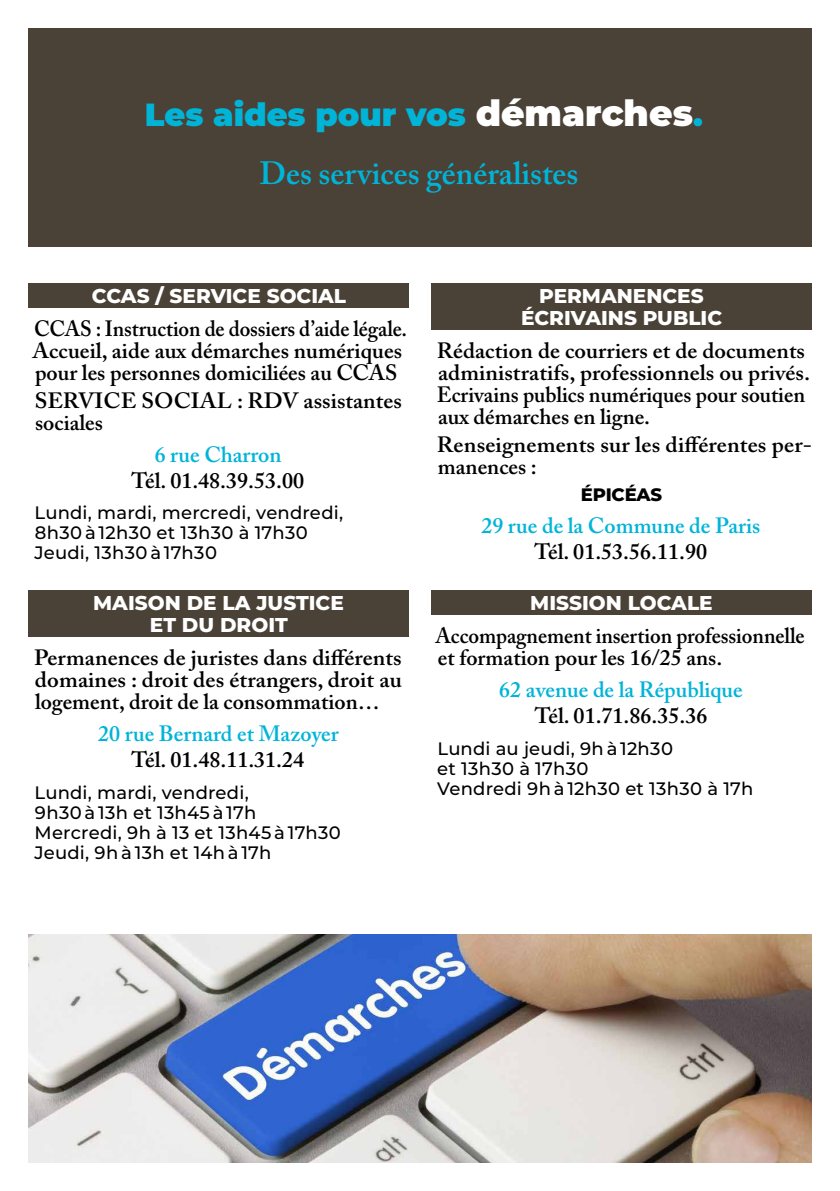
<style>
.page{position:relative;width:840px;height:1191px;background:#fff}
.page>*{position:absolute;margin:0;border:0;box-sizing:border-box;transform-origin:0 0}
.t1{font:900 32px "Montserrat";color:#00b4d8}
.t2{font:600 32px "Adobe Caslon Pro";color:#00b4d8}
.t3{font:600 22px/22px "Adobe Caslon Pro";color:#000}
.t4{font:600 22px/22px "Adobe Caslon Pro";color:#000;scale:.95 1}
.t5{font:600 22px/22px "Adobe Caslon Pro";color:#000;text-align:justify;scale:1.04 1}
.t6{font:600 22px "Adobe Caslon Pro";color:#00b4d8}
.t7{font:600 22px/22px "Adobe Caslon Pro";color:#000;scale:.96 1}
.t8{font:600 22px/22px "Adobe Caslon Pro";color:#000;scale:1.05 1}
.t9{font:800 20px/22px "Montserrat";color:#fff;text-align:center}
.t10{font:500 18px/20px "Montserrat";letter-spacing:.01em;color:#000}
.t11{font:800 18px "Montserrat";letter-spacing:-.01em;color:#000}
.s1{font-size:36px;color:#fff}
</style>
<div class="page">
<div style="left:28px;top:283px;width:380px;height:25px;background:#4b4237"></div>
<div style="left:28px;top:590px;width:380px;height:47px;background:#4b4237"></div>
<div style="left:28px;top:28px;width:783px;height:218px;background:#4b4237"></div>
<div style="left:431px;top:283px;width:380px;height:47px;background:#4b4237"></div>
<div style="left:431px;top:590px;width:380px;height:25px;background:#4b4237"></div>
<img style="left:28px;top:934px;width:783px;height:228px">
<h1 class="t1" style="left:145px;top:90px;width:559px">Les aides pour vos <span class="s1">démarches</span>.</h1>
<h1 class="t2" style="left:259px;top:154px;width:320px">Des services généralistes</h1>
<p class="t9" style="left:92px;top:284px;width:255px">CCAS / SERVICE SOCIAL</p>
<p class="t4" style="left:33px;top:318px;width:395px">CCAS : Instruction de dossiers d’aide légale.<br>Accueil, aide aux démarches numériques pour les personnes domiciliées au CCAS</p>
<p class="t3" style="left:35px;top:389px;width:368px">SERVICE SOCIAL : RDV assistantes sociales</p>
<p class="t6" style="left:154px;top:441px;width:128px">6 rue Charron</p>
<p class="t3" style="left:131px;top:469px;width:174px">Tél. 01.48.39.53.00</p>
<p class="t10" style="left:34px;top:502px;width:310px">Lundi, mardi, mercredi, vendredi,<br>8h30 à 12h30 et 13h30 à 17h30<br>Jeudi, 13h30 à 17h30</p>
<p class="t9" style="left:93px;top:590px;width:252px">MAISON DE LA JUSTICE<br>ET DU DROIT</p>
<p class="t5" style="left:34px;top:646px;width:355px">Permanences de juristes dans différents domaines : droit des étrangers, droit au logement, droit de la consommation…</p>
<p class="t6" style="left:98px;top:720px;width:242px">20 rue Bernard et Mazoyer</p>
<p class="t3" style="left:131px;top:748px;width:174px">Tél. 01.48.11.31.24</p>
<p class="t10" style="left:34px;top:781px;width:308px">Lundi, mardi, vendredi,<br>9h30 à 13h et 13h45 à 17h<br>Mercredi, 9h à 13 et 13h45 à 17h30<br>Jeudi, 9h à 13h et 14h à 17h</p>
<p class="t9" style="left:521px;top:284px;width:202px">PERMANENCES<br>ÉCRIVAINS PUBLIC</p>
<p class="t3" style="left:436px;top:340px;width:374px">Rédaction de courriers et de documents administratifs, professionnels ou privés.<br>Ecrivains publics numériques pour soutien aux démarches en ligne.</p>
<p class="t8" style="left:436px;top:433px;width:358px">Renseignements sur les différentes per&shy;manences :</p>
<p class="t11" style="left:580px;top:482px;width:83px">ÉPICÉAS</p>
<p class="t6" style="left:481px;top:512px;width:280px">29 rue de la Commune de Paris</p>
<p class="t3" style="left:534px;top:541px;width:174px">Tél. 01.53.56.11.90</p>
<p class="t9" style="left:530px;top:590px;width:184px">MISSION LOCALE</p>
<p class="t7" style="left:435px;top:624px;width:385px">Accompagnement insertion professionnelle et formation pour les 16/25 ans.</p>
<p class="t6" style="left:499px;top:676px;width:245px">62 avenue de la République</p>
<p class="t3" style="left:534px;top:704px;width:174px">Tél. 01.71.86.35.36</p>
<p class="t10" style="left:437px;top:737px;width:317px">Lundi au jeudi, 9h à 12h30<br>et 13h30 à 17h30<br>Vendredi 9h à 12h30 et 13h30 à 17h</p>
</div>
